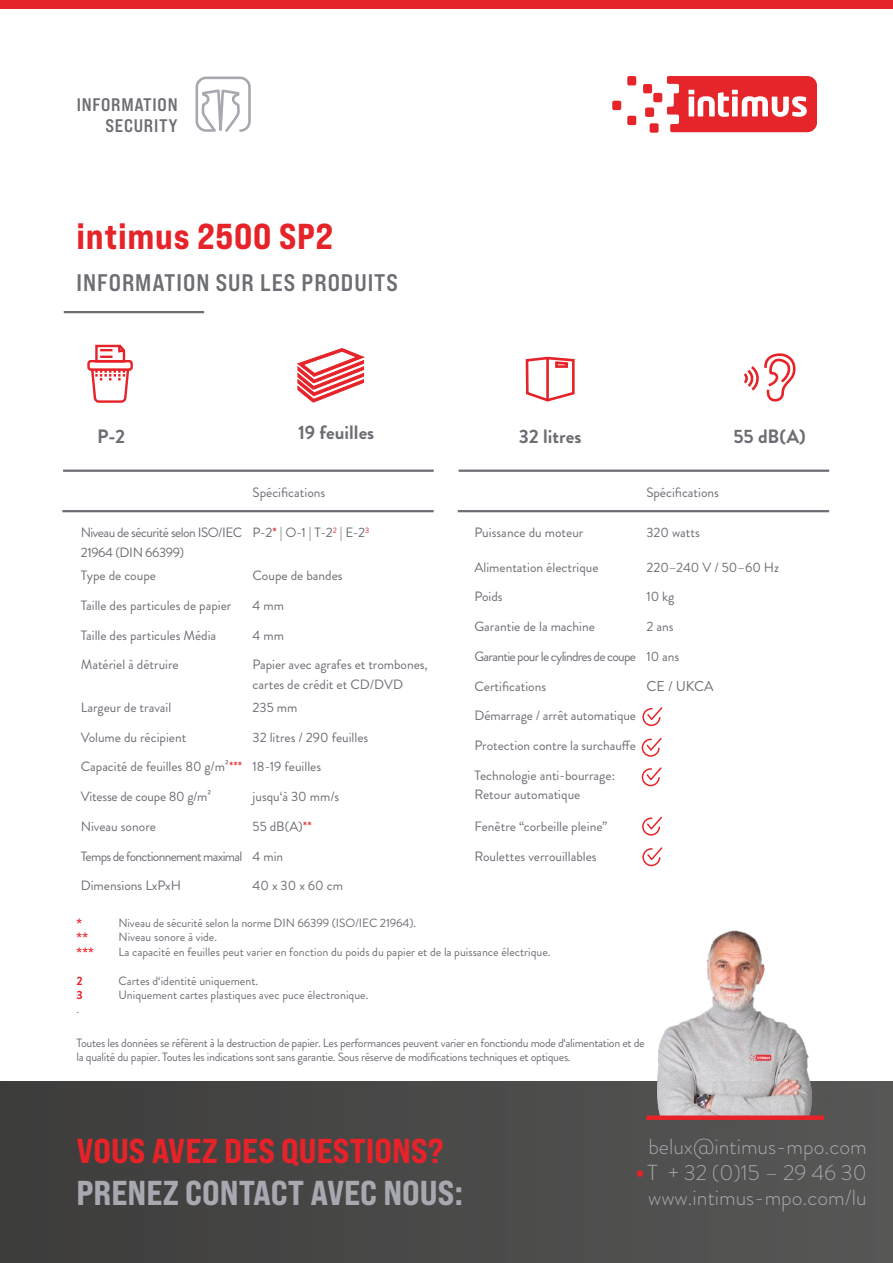
<style>
.page{position:relative;width:893px;height:1263px;background:#fff}
.page>*{position:absolute;margin:0;border:0;box-sizing:border-box;transform-origin:0 0}
.t1{font:36px "Bebas Neue Pro Exp Eb";letter-spacing:.02em;color:#e52329}
.t2{font:34.5px "Bebas Neue Pro Exp Eb";color:#a7a8b0}
.t3{font:34.5px "Bebas Neue Pro Exp Eb";color:#e52329}
.t4{font:24px "Bebas Neue Pro Exp Bd";letter-spacing:.04em;color:#6c6e74}
.t5{font:300 21.75px/25.5px "Brandon Grotesque";color:#a7a8b0;text-align:justify}
.t6{font:700 19.35px "Brandon Grotesque";color:#6c6e74}
.t7{font:18.15px/20.9px "Bebas Neue Pro Exp Bd";letter-spacing:.04em;color:#6c6e74;text-align:right}
.t8{font:14.25px "Brandon Grotesque";color:#6c6e74}
.t9{font:13.5px/19.5px "Brandon Grotesque";color:#6c6e74}
.t10{font:13.5px "Brandon Grotesque";letter-spacing:-.05em;color:#6c6e74}
.t11{font:13.5px/19.5px "Brandon Grotesque";letter-spacing:-.04em;color:#6c6e74}
.t12{font:12px/14.4px "Brandon Grotesque";letter-spacing:-.015em;color:#6c6e74}
.t13{font:12px "Bebas Neue Pro Exp Eb";color:#e52329}
.t14{font:700 12px "Brandon Grotesque";color:#e52329}
.s1{color:#e52329}
</style>
<div class="page">
<div style="left:0;top:1082px;width:893px;height:181px;background:linear-gradient(to right,#3c3c3b,#575756)"></div>
<img style="left:616px;top:930px;width:259px;height:188px">
<div style="left:646px;top:1115px;width:178px;height:5px;background:#e52329"></div>
<hr style="left:63px;top:470px;width:371px;height:2px;background:#6c6e74">
<hr style="left:62px;top:510px;width:372px;height:2px;background:#6c6e74">
<svg style="left:641px;top:767px;width:21px;height:19px"></svg>
<svg style="left:641px;top:738px;width:21px;height:19px"></svg>
<svg style="left:642px;top:847px;width:21px;height:19px"></svg>
<svg style="left:642px;top:707px;width:21px;height:19px"></svg>
<hr style="left:459px;top:470px;width:370px;height:2px;background:#6c6e74">
<hr style="left:458px;top:510px;width:371px;height:2px;background:#6c6e74">
<hr style="left:64px;top:311px;width:140px;height:2px;background:#6c6e74">
<div style="left:627px;top:76px;width:9px;height:9px;background:#e52529;border-radius:2px"></div>
<div style="left:627px;top:116px;width:9px;height:9px;background:#e52529;border-radius:2px"></div>
<div style="left:612px;top:101px;width:9px;height:9px;background:#e52529;border-radius:2px"></div>
<div style="left:645px;top:107px;width:9px;height:10px;background:#e52529;border-radius:2px"></div>
<div style="left:650px;top:123px;width:9px;height:10px;background:#e52529;border-radius:2px"></div>
<div style="left:653px;top:93px;width:9px;height:9px;background:#e52529;border-radius:2px"></div>
<div style="left:643px;top:84px;width:9px;height:9px;background:#e52529;border-radius:2px"></div>
<svg style="left:667px;top:76px;width:150px;height:56px"></svg>
<svg style="left:195px;top:76px;width:56px;height:56px"></svg>
<div style="left:0;top:0;width:893px;height:8px;background:#e52329"></div>
<svg style="left:642px;top:816px;width:20px;height:20px"></svg>
<svg style="left:637px;top:1170px;width:6px;height:6px"></svg>
<svg style="left:743px;top:353px;width:53px;height:49px"></svg>
<svg style="left:297px;top:348px;width:67px;height:54px"></svg>
<svg style="left:87px;top:344px;width:46px;height:59px"></svg>
<svg style="left:525px;top:356px;width:50px;height:46px"></svg>
<h3 class="t7" style="left:77px;top:94px;width:102px">INFORMATION<br>SECURITY</h3>
<h1 class="t1" style="left:77px;top:214px;width:258px">intimus 2500 SP2</h1>
<h3 class="t4" style="left:77px;top:268px;width:323px">INFORMATION SUR LES PRODUITS</h3>
<h3 class="t6" style="left:97px;top:423px;width:29px">P-2</h3>
<h3 class="t6" style="left:298px;top:419px;width:78px">19 feuilles</h3>
<h3 class="t6" style="left:519px;top:423px;width:64px">32 litres</h3>
<p class="t9" style="left:253px;top:483px;width:74px">Spécifications</p>
<h3 class="t6" style="left:733px;top:423px;width:74px">55 dB(A)</h3>
<p class="t9" style="left:646px;top:483px;width:74px">Spécifications</p>
<p class="t11" style="left:81px;top:523px;width:163px">Niveau de sécurité selon ISO/IEC<br>21964 (DIN 66399)</p>
<p class="t9" style="left:253px;top:523px;width:118px">P-2<span class="s1">*</span> | O-1 | T-2<sup>2</sup> | E-2<sup>3</sup></p>
<p class="t9" style="left:81px;top:566px;width:77px">Type de coupe</p>
<p class="t9" style="left:253px;top:566px;width:92px">Coupe de bandes</p>
<p class="t9" style="left:81px;top:596px;width:152px">Taille des particules de papier</p>
<p class="t9" style="left:253px;top:596px;width:33px">4 mm</p>
<p class="t9" style="left:81px;top:625px;width:137px">Taille des particules Média</p>
<p class="t9" style="left:253px;top:625px;width:33px">4 mm</p>
<p class="t9" style="left:81px;top:655px;width:99px">Matériel à détruire</p>
<p class="t9" style="left:253px;top:655px;width:177px">Papier avec agrafes et trombones, cartes de crédit et CD/DVD</p>
<p class="t9" style="left:81px;top:698px;width:92px">Largeur de travail</p>
<p class="t9" style="left:253px;top:698px;width:46px">235 mm</p>
<p class="t9" style="left:81px;top:727px;width:107px">Volume du récipient</p>
<p class="t9" style="left:253px;top:727px;width:117px">32 litres / 290 feuilles</p>
<p class="t9" style="left:81px;top:757px;width:242px">Capacité de feuilles 80 g/m²<span class="s1">***</span> 18-19 feuilles</p>
<p class="t9" style="left:81px;top:787px;width:132px">Vitesse de coupe 80 g/m²</p>
<p class="t9" style="left:253px;top:787px;width:88px">jusqu‘à 30 mm/s</p>
<p class="t9" style="left:81px;top:817px;width:77px">Niveau sonore</p>
<p class="t9" style="left:253px;top:817px;width:61px">55 dB(A)<span class="s1">**</span></p>
<p class="t10" style="left:81px;top:847px;width:204px">Temps de fonctionnement maximal 4 min</p>
<p class="t9" style="left:81px;top:876px;width:102px">Dimensions LxPxH</p>
<p class="t9" style="left:253px;top:876px;width:92px">40 x 30 x 60 cm</p>
<p class="t13" style="left:77px;top:915px;width:7px">*</p>
<p class="t12" style="left:119px;top:916px;width:299px">Niveau de sécurité selon la norme DIN 66399 (ISO/IEC 21964).</p>
<p class="t13" style="left:77px;top:930px;width:13px">**</p>
<p class="t12" style="left:119px;top:930px;width:100px">Niveau sonore à vide.</p>
<p class="t13" style="left:77px;top:944px;width:19px">***</p>
<p class="t12" style="left:119px;top:944px;width:434px">La capacité en feuilles peut varier en fonction du poids du papier et de la puissance électrique.</p>
<p class="t14" style="left:77px;top:972px;width:8px">2</p>
<p class="t12" style="left:119px;top:973px;width:141px">Cartes d‘identité uniquement.</p>
<p class="t14" style="left:77px;top:986px;width:8px">3</p>
<p class="t12" style="left:119px;top:988px;width:251px">Uniquement cartes plastiques avec puce électronique.</p>
<p class="t12" style="left:77px;top:1002px;width:4px">.</p>
<p class="t12" style="left:77px;top:1035px;width:570px">Toutes les données se réfèrent à la destruction de papier. Les performances peuvent varier en fonctiondu mode d‘alimentation et de la qualité du papier. Toutes les indications sont sans garantie. Sous réserve de modifications techniques et optiques.</p>
<p class="t9" style="left:474px;top:523px;width:110px">Puissance du moteur</p>
<p class="t9" style="left:646px;top:523px;width:55px">320 watts</p>
<p class="t9" style="left:474px;top:557px;width:126px">Alimentation électrique</p>
<p class="t9" style="left:646px;top:557px;width:134px">220–240 V / 50–60 Hz</p>
<p class="t9" style="left:474px;top:587px;width:30px">Poids</p>
<p class="t9" style="left:646px;top:587px;width:30px">10 kg</p>
<p class="t9" style="left:474px;top:617px;width:122px">Garantie de la machine</p>
<p class="t9" style="left:646px;top:617px;width:29px">2 ans</p>
<p class="t10" style="left:474px;top:647px;width:206px">Garantie pour le cylindres de coupe 10 ans</p>
<p class="t9" style="left:474px;top:676px;width:73px">Certifications</p>
<p class="t8" style="left:646px;top:676px;width:69px">CE / UKCA</p>
<p class="t9" style="left:474px;top:706px;width:163px">Démarrage / arrêt automatique</p>
<p class="t9" style="left:474px;top:736px;width:163px">Protection contre la surchauffe</p>
<p class="t9" style="left:474px;top:766px;width:142px">Technologie anti-bourrage:<br>Retour automatique</p>
<p class="t9" style="left:474px;top:817px;width:134px">Fenêtre “corbeille pleine”</p>
<p class="t9" style="left:474px;top:846px;width:124px">Roulettes verrouillables</p>
<h2 class="t3" style="left:76px;top:1129px;width:369px">VOUS AVEZ DES QUESTIONS?</h2>
<h2 class="t2" style="left:76px;top:1171px;width:388px">PRENEZ CONTACT AVEC NOUS:</h2>
<h3 class="t5" style="left:647px;top:1134px;width:221px">belux@intimus-mpo.com T + 32 (0)15 – 29 46 30 www.intimus-mpo.com/lu</h3>
</div>
